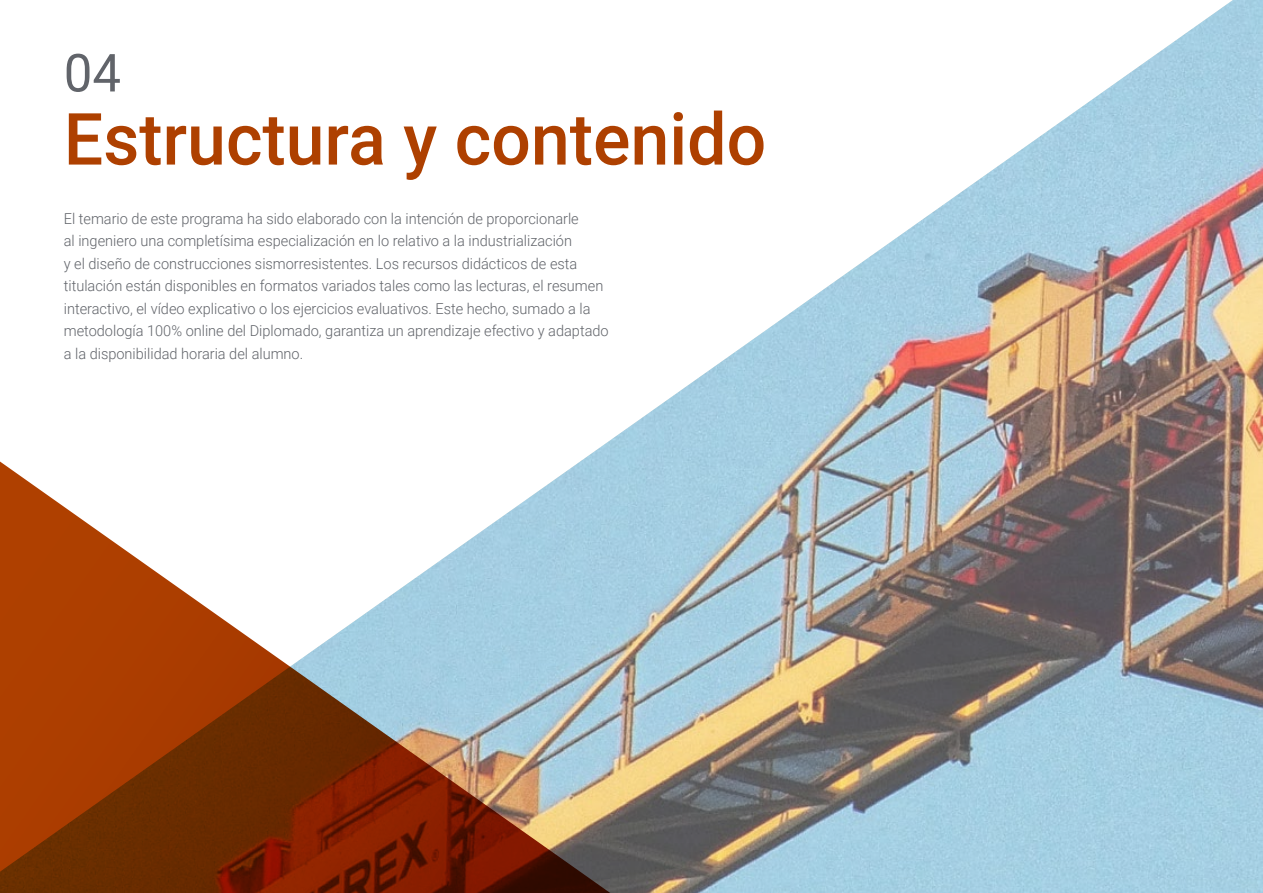
<style>
.page{position:relative;width:1263px;height:893px;background:#fff}
.page>*{position:absolute;margin:0;border:0;box-sizing:border-box;transform-origin:0 0}
.t1{font:500 72px "Roboto";color:#ae4000}
.t2{font:52.5px "Roboto";color:#61646a}
.t3{font:300 15px/22.5px "Roboto";color:#61646a}
</style>
<div class="page">
<img style="left:602px;top:0;width:661px;height:893px">
<svg style="left:0;top:446px;width:640px;height:447px"></svg>
<h2 class="t2" style="left:64px;top:36px;width:59px">04</h2>
<h1 class="t1" style="left:64px;top:89px;width:704px">Estructura y contenido</h1>
<p class="t3" style="left:64px;top:207px;width:546px">El temario de este programa ha sido elaborado con la intención de proporcionarle<br>al ingeniero una completísima especialización en lo relativo a la industrialización<br>y el diseño de construcciones sismorresistentes. Los recursos didácticos de esta titulación están disponibles en formatos variados tales como las lecturas, el resumen interactivo, el vídeo explicativo o los ejercicios evaluativos. Este hecho, sumado a la metodología 100% online del Diplomado, garantiza un aprendizaje efectivo y adaptado a la disponibilidad horaria del alumno.</p>
</div>
